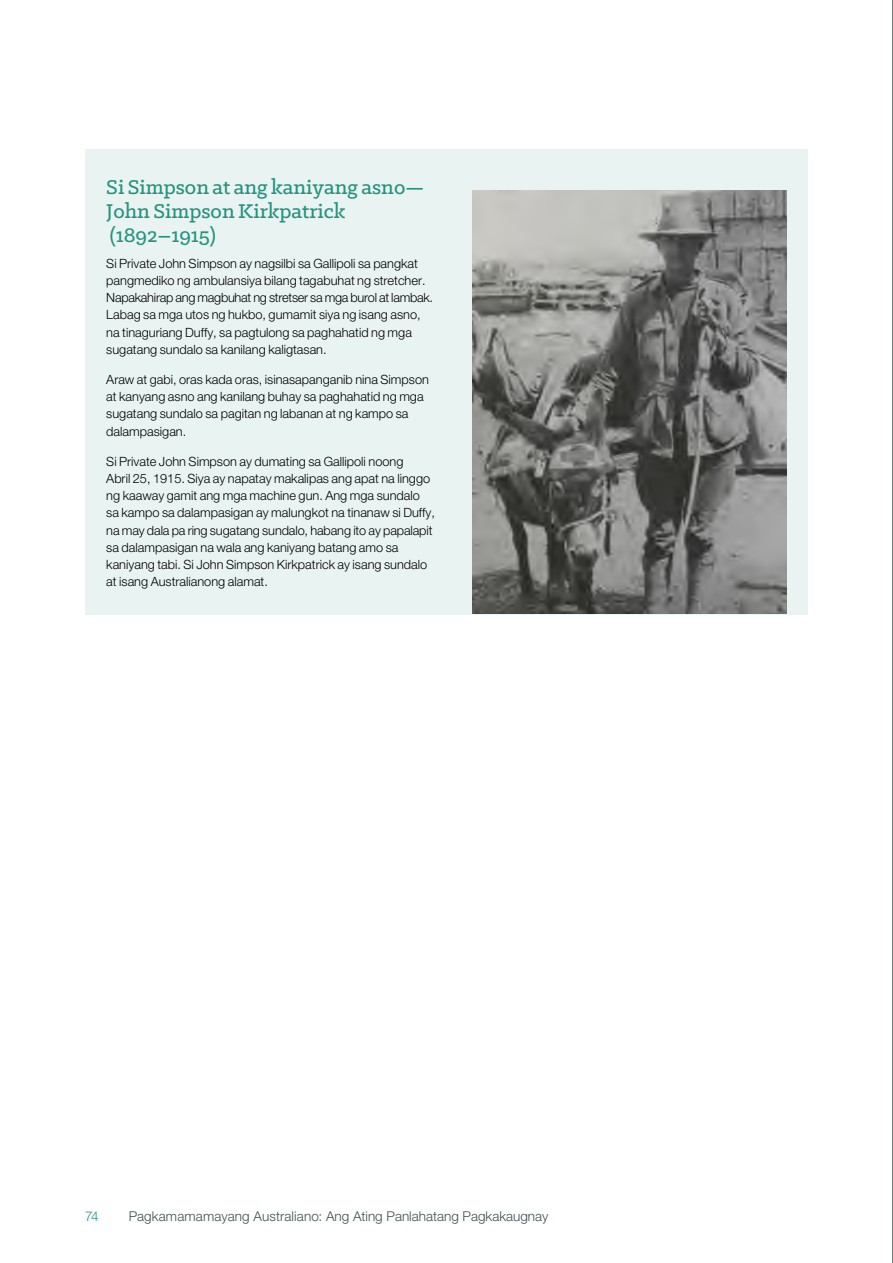
<style>
.page{position:relative;width:893px;height:1263px;background:#fff}
.page>*{position:absolute;margin:0;border:0;box-sizing:border-box;transform-origin:0 0}
.t1{font:500 22.5px/24px "Klinic Slab";color:#25937e}
.t2{font:300 13.5px "Helvetica Neue LT Std";color:#3f504f}
.t3{font:300 13.5px "Helvetica Neue LT Std";color:#25937e}
.t4{font:300 12.75px/17.2px "Helvetica Neue LT Std";color:#000}
</style>
<div class="page">
<div style="left:85px;top:149px;width:723px;height:465px;background:#e9f4f2"></div>
<hr style="left:892px;top:0;width:1px;height:1263px;background:#3f504f">
<img style="left:472px;top:190px;width:315px;height:423px">
<h4 class="t1" style="left:106px;top:174px;width:319px">Si Simpson at ang kaniyang asno—<br>John Simpson Kirkpatrick (1892–1915)</h4>
<p class="t4" style="left:106px;top:254px;width:328px">Si Private John Simpson ay nagsilbi sa Gallipoli sa pangkat pangmediko ng ambulansiya bilang tagabuhat ng stretcher.<br>Napakahirap ang magbuhat ng stretser sa mga burol at lambak.<br>Labag sa mga utos ng hukbo, gumamit siya ng isang asno, na tinaguriang Duffy, sa pagtulong sa paghahatid ng mga sugatang sundalo sa kanilang kaligtasan.</p>
<p class="t4" style="left:106px;top:370px;width:324px">Araw at gabi, oras kada oras, isinasapanganib nina Simpson at kanyang asno ang kanilang buhay sa paghahatid ng mga sugatang sundalo sa pagitan ng labanan at ng kampo sa dalampasigan.</p>
<p class="t4" style="left:106px;top:452px;width:330px">Si Private John Simpson ay dumating sa Gallipoli noong<br>Abril 25, 1915. Siya ay napatay makalipas ang apat na linggo ng kaaway gamit ang mga machine gun. Ang mga sundalo sa kampo sa dalampasigan ay malungkot na tinanaw si Duffy, na may dala pa ring sugatang sundalo, habang ito ay papalapit sa dalampasigan na wala ang kaniyang batang amo sa kaniyang tabi. Si John Simpson Kirkpatrick ay isang sundalo at isang Australianong alamat.</p>
<p class="t3" style="left:85px;top:1208px;width:15px">74</p>
<p class="t2" style="left:129px;top:1208px;width:421px">Pagkamamamayang Australiano: Ang Ating Panlahatang Pagkakaugnay</p>
</div>
